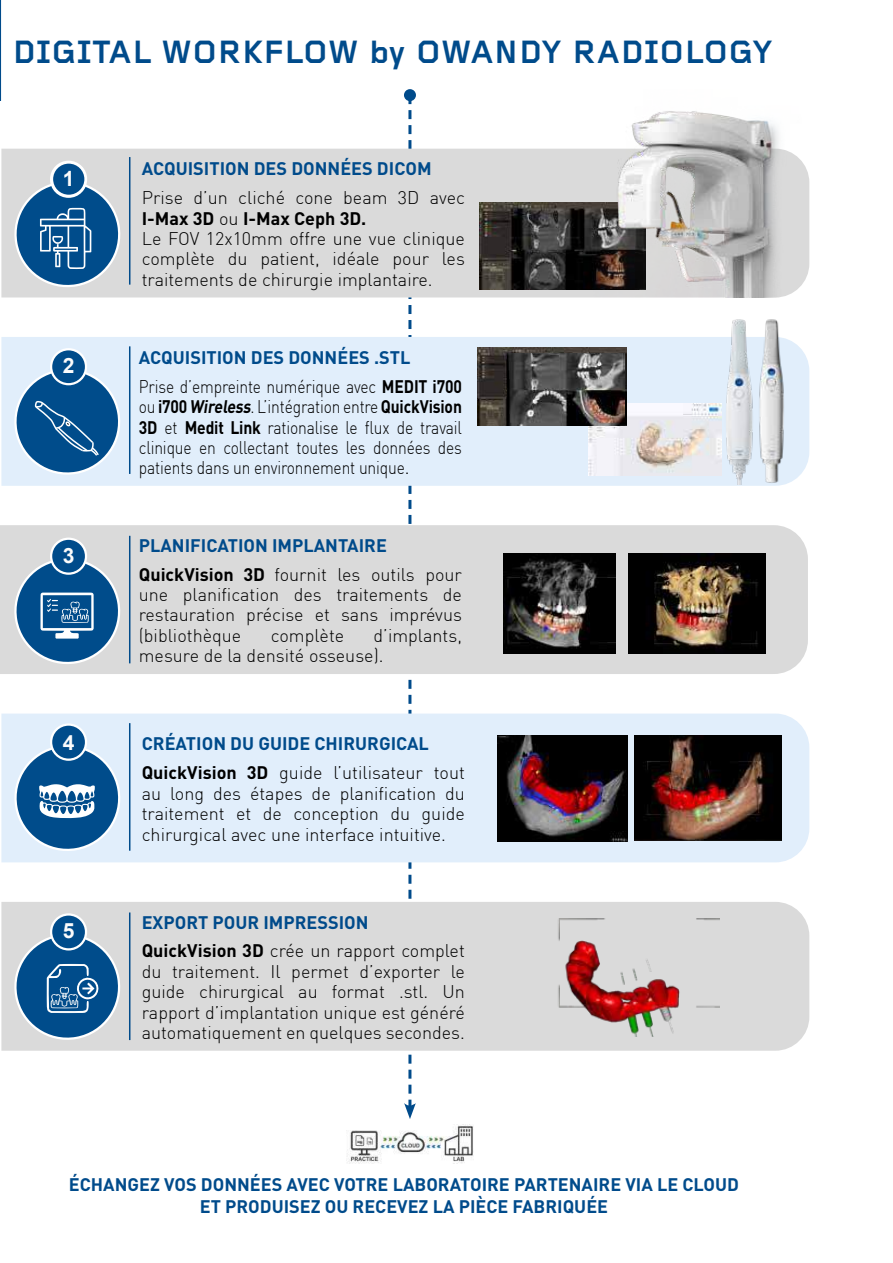
<style>
.page{position:relative;width:893px;height:1263px;background:#fff}
.page>*{position:absolute;margin:0;border:0;box-sizing:border-box;transform-origin:0 0}
.t1{font:700 33.6px "Foundry Gridnik";letter-spacing:.01em;color:#004b8b}
.t2{font:700 21px "Arial";color:#fbfbfb}
.t3{font:300 18px/20.4px "DIN";color:#000;text-align:justify}
.t4{font:700 18px/29px "DIN";color:#004b8b}
.t5{font:300 18px/20.4px "DIN";color:#000;scale:.87 1}
.s1{font-weight:700}
.s2{font-weight:700;color:#004b8b}
.s3{color:#000}
.s4{font-weight:300;color:#000}
</style>
<div class="page">
<div style="left:404px;top:89px;width:12px;height:12px;background:#004b8b;border-radius:50%"></div>
<svg style="left:404px;top:95px;width:12px;height:1024px"></svg>
<svg style="left:0;top:0;width:1px;height:101px"></svg>
<div style="left:1px;top:149px;width:808px;height:148px;background:#dadada"></div>
<div style="left:51px;top:162px;width:35px;height:35px;background:#fff;border-radius:50%"></div>
<div style="left:50px;top:161px;width:37px;height:37px;border:2px solid #fff;border-radius:50%"></div>
<div style="left:52px;top:163px;width:33px;height:33px;background:#004c8b;border-radius:50%"></div>
<div style="left:51px;top:161px;width:36px;height:36px;border:2px solid #fff;border-radius:50%"></div>
<svg style="left:14px;top:178px;width:106px;height:109px;background:#5484ac"></svg>
<img style="left:480px;top:202px;width:113px;height:88px">
<img style="left:593px;top:111px;width:208px;height:186px">
<hr style="left:129px;top:157px;width:1px;height:128px;background:#004b8b">
<div style="left:1px;top:337px;width:808px;height:149px;background:#e1eefb"></div>
<div style="left:51px;top:349px;width:35px;height:35px;background:#004c8b;border-radius:50%"></div>
<div style="left:50px;top:348px;width:37px;height:37px;border:2px solid #fff;border-radius:50%"></div>
<svg style="left:14px;top:366px;width:106px;height:109px;background:#4b82af"></svg>
<img style="left:588px;top:403px;width:92px;height:73px">
<img style="left:478px;top:347px;width:149px;height:79px">
<img style="left:507px;top:353px;width:118px;height:72px">
<img style="left:680px;top:319px;width:75px;height:165px">
<hr style="left:129px;top:346px;width:1px;height:128px;background:#004b8b">
<div style="left:0;top:525px;width:808px;height:149px;background:#dadada"></div>
<div style="left:51px;top:539px;width:35px;height:35px;background:#004c8b;border-radius:50%"></div>
<div style="left:50px;top:538px;width:37px;height:37px;border:2px solid #fff;border-radius:50%"></div>
<svg style="left:14px;top:555px;width:106px;height:109px;background:#5283ac"></svg>
<img style="left:503px;top:553px;width:113px;height:100px">
<img style="left:628px;top:553px;width:138px;height:100px">
<hr style="left:129px;top:536px;width:1px;height:127px;background:#004b8b">
<div style="left:1px;top:713px;width:808px;height:149px;background:#e1eefb"></div>
<img style="left:498px;top:736px;width:130px;height:106px">
<img style="left:635px;top:735px;width:146px;height:106px">
<div style="left:51px;top:724px;width:35px;height:36px;background:#004c8b;border-radius:50%"></div>
<div style="left:50px;top:723px;width:37px;height:38px;border:2px solid #fff;border-radius:50%"></div>
<svg style="left:14px;top:742px;width:106px;height:109px"></svg>
<hr style="left:129px;top:723px;width:1px;height:128px;background:#004b8b">
<div style="left:1px;top:902px;width:808px;height:149px;background:#dadada"></div>
<div style="left:51px;top:914px;width:35px;height:35px;background:#004c8b;border-radius:50%"></div>
<div style="left:50px;top:913px;width:37px;height:37px;border:2px solid #fff;border-radius:50%"></div>
<svg style="left:14px;top:931px;width:106px;height:109px;background:#5081aa"></svg>
<img style="left:534px;top:916px;width:186px;height:121px">
<hr style="left:129px;top:912px;width:1px;height:128px;background:#004b8b">
<img style="left:346px;top:1125px;width:128px;height:39px">
<img style="left:755px;top:319px;width:30px;height:165px">
<h1 class="t1" style="left:12px;top:33px;width:762px">DIGITAL WORKFLOW by OWANDY RADIOLOGY</h1>
<p class="t2" style="left:63px;top:164px;width:13px">1</p>
<p class="t4" style="left:142px;top:154px;width:291px">ACQUISITION DES DONNÉES DICOM</p>
<p class="t3" style="left:142px;top:187px;width:325px;text-align:left">Prise d’un cliché cone beam 3D avec <span class="s1">I-Max 3D</span> ou <span class="s1">I-Max Ceph 3D.<br></span>Le FOV 12x10mm offre une vue clinique complète du patient, idéale pour les traitements de chirurgie implantaire.</p>
<p class="t2" style="left:63px;top:351px;width:13px">2</p>
<p class="t5" style="left:139px;top:343px;width:373px;line-height:29px"><span class="s2">ACQUISITION DES DONNÉES .STL<br></span>Prise d’empreinte numérique avec <span class="s1">MEDIT i700</span></p>
<p class="t5" style="left:139px;top:396px;width:373px;text-align:justify">ou <span class="s1">i700 Wireless</span>. L’intégration entre <span class="s1">QuickVision 3D</span> et <span class="s1">Medit Link</span> rationalise le flux de travail clinique en collectant toutes les données des patients dans un environnement unique.</p>
<p class="t2" style="left:63px;top:540px;width:13px">3</p>
<p class="t4" style="left:139px;top:530px;width:325px">PLANIFICATION IMPLANTAIRE<br><span class="s3">QuickVision 3D</span> <span class="s4">fournit les outils pour</span></p>
<p class="t3" style="left:139px;top:584px;width:325px">une planification des traitements de restauration précise et sans imprévus (bibliothèque</p>
<p class="t3" style="left:271px;top:625px;width:75px">complète</p>
<p class="t3" style="left:139px;top:625px;width:325px;text-indent:235px">d’implants, mesure de la densité osseuse).</p>
<p class="t2" style="left:63px;top:727px;width:13px">4</p>
<p class="t4" style="left:142px;top:729px;width:325px">CRÉATION DU GUIDE CHIRURGICAL<br><span class="s3">QuickVision 3D</span> <span class="s4">guide l’utilisateur tout</span></p>
<p class="t3" style="left:142px;top:783px;width:325px">au long des étapes de planification du traitement et de conception du guide chirurgical avec une interface intuitive.</p>
<p class="t2" style="left:63px;top:916px;width:13px">5</p>
<p class="t4" style="left:142px;top:907px;width:325px">EXPORT POUR IMPRESSION<br><span class="s3">QuickVision 3D</span> <span class="s4">crée un rapport complet</span></p>
<p class="t3" style="left:142px;top:961px;width:325px">du traitement. Il permet d’exporter le guide chirurgical au format .stl. Un rapport d’implantation unique est généré automatiquement en quelques secondes.</p>
<p class="t4" style="left:69px;top:1173px;width:672px;line-height:21.6px;text-align:center">ÉCHANGEZ VOS DONNÉES AVEC VOTRE LABORATOIRE PARTENAIRE VIA LE CLOUD<br>ET PRODUISEZ OU RECEVEZ LA PIÈCE FABRIQUÉE</p>
</div>
